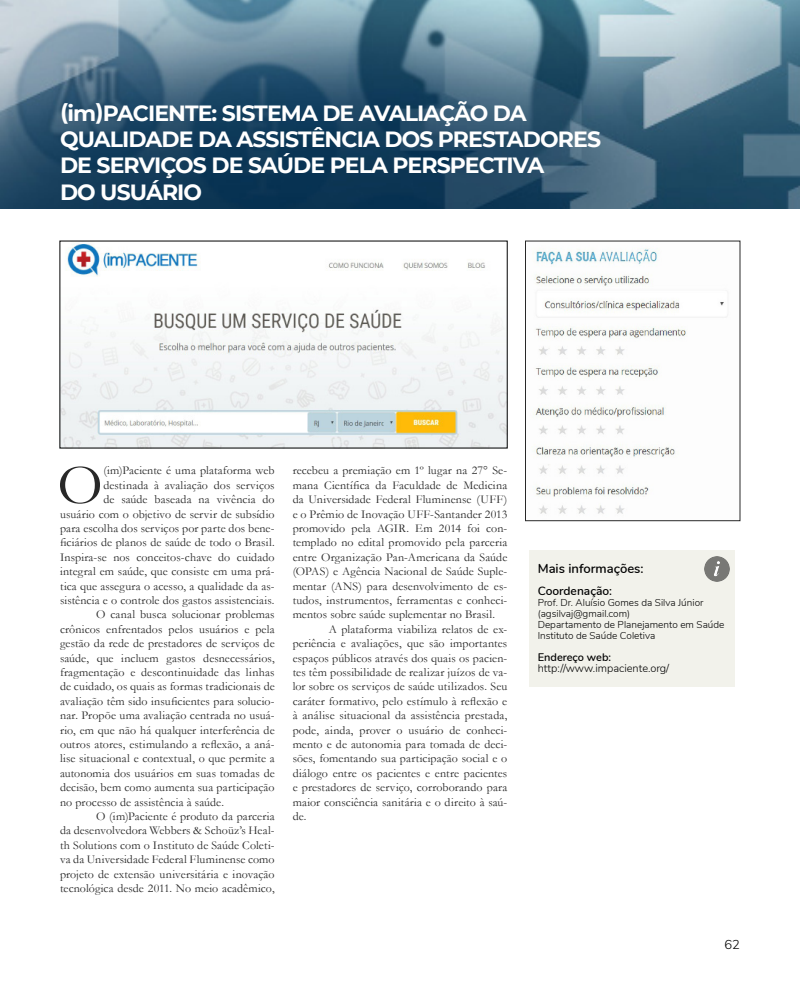
<style>
.page{position:relative;width:800px;height:991px;background:#fff}
.page>*{position:absolute;margin:0;border:0;box-sizing:border-box;transform-origin:0 0}
.t1{font:58.2px "Garamond";color:#282828}
.t2{font:700 22px/26.4px "Montserrat";letter-spacing:-.04em;color:#fff}
.t3{font:600 13px "Nunito";color:#000}
.t4{font:300 13px "Nunito";color:#000}
.t5{font:12px/14.4px "Garamond";letter-spacing:.01em;color:#282828;text-align:justify}
.t6{font:600 12px "Nunito";color:#000}
.t7{font:300 11px "Nunito";color:#000}
.t8{font:600 11px "Nunito";color:#000}
.t9{font:300 10px "Nunito";color:#000}
</style>
<div class="page">
<img style="left:0;top:0;width:800px;height:208px">
<img style="left:62px;top:244px;width:443px;height:202px">
<img style="left:533px;top:248px;width:195px;height:266px">
<div style="left:525px;top:241px;width:215px;height:280px;border:1px solid #282828"></div>
<div style="left:530px;top:551px;width:205px;height:136px;background:#f2f2eb"></div>
<img style="left:704px;top:556px;width:26px;height:26px">
<p class="t2" style="left:60px;top:99px;width:468px">(im)PACIENTE: SISTEMA DE AVALIAÇÃO DA</p>
<p class="t2" style="left:60px;top:125px;width:543px">QUALIDADE DA ASSISTÊNCIA DOS PRESTADORES<br>DE SERVIÇOS DE SAÚDE PELA PERSPECTIVA</p>
<p class="t2" style="left:60px;top:178px;width:144px">DO USUÁRIO</p>
<p class="t1" style="left:57px;top:446px;width:47px">O</p>
<p class="t5" style="left:60px;top:463px;width:216px;text-align:right">(im)Paciente é uma plataforma web destinada à avaliação dos serviços<br>de saúde baseada na vivência do<br>usuário com o objetivo de servir de subsídio para escolha dos serviços por parte dos bene&shy;ficiários de planos de saúde de todo o Brasil.<br>Inspira-se nos conceitos-chave do cuidado integral em saúde, que consiste em uma prá&shy;tica que assegura o acesso, a qualidade da as&shy;sistência e o controle dos gastos assistenciais.</p>
<p class="t5" style="left:60px;top:607px;width:216px;text-indent:36px">O canal busca solucionar problemas crônicos enfrentados pelos usuários e pela gestão da rede de prestadores de serviços de saúde, que incluem gastos desnecessários, fragmentação e descontinuidade das linhas de cuidado, os quais as formas tradicionais de avaliação têm sido insuficientes para solucio&shy;nar. Propõe uma avaliação centrada no usuá&shy;rio, em que não há qualquer interferência de outros atores, estimulando a reflexão, a aná&shy;lise situacional e contextual, o que permite a autonomia dos usuários em suas tomadas de decisão, bem como aumenta sua participação no processo de assistência à saúde.</p>
<p class="t5" style="left:60px;top:809px;width:216px;text-indent:36px">O (im)Paciente é produto da parceria da desenvolvedora Webbers &amp; Schoüz’s Heal&shy;th Solutions com o Instituto de Saúde Coleti&shy;va da Universidade Federal Fluminense como projeto de extensão universitária e inovação tecnológica desde 2011. No meio acadêmico,</p>
<p class="t5" style="left:293px;top:463px;width:216px">recebeu a premiação em 1º lugar na 27° Se&shy;mana Científica da Faculdade de Medicina da Universidade Federal Fluminense (UFF) e o Prêmio de Inovação UFF-Santander 2013 promovido pela AGIR. Em 2014 foi con&shy;templado no edital promovido pela parceria entre Organização Pan-Americana da Saúde (OPAS) e Agência Nacional de Saúde Suple&shy;mentar (ANS) para desenvolvimento de es&shy;tudos, instrumentos, ferramentas e conheci&shy;mentos sobre saúde suplementar no Brasil.</p>
<p class="t5" style="left:293px;top:621px;width:216px;text-indent:36px">A plataforma viabiliza relatos de ex&shy;periência e avaliações, que são importantes espaços públicos através dos quais os pacien&shy;tes têm possibilidade de realizar juízos de va&shy;lor sobre os serviços de saúde utilizados. Seu caráter formativo, pelo estímulo à reflexão e à análise situacional da assistência prestada, pode, ainda, prover o usuário de conheci&shy;mento e de autonomia para tomada de deci&shy;sões, fomentando sua participação social e o diálogo entre os pacientes e entre pacientes e prestadores de serviço, corroborando para maior consciência sanitária e o direito à saú&shy;de.</p>
<p class="t3" style="left:538px;top:559px;width:107px">Mais informações:</p>
<p class="t6" style="left:538px;top:582px;width:76px">Coordenação:</p>
<p class="t9" style="left:538px;top:595px;width:167px">Prof. Dr. Aluísio Gomes da Silva Júnior</p>
<p class="t9" style="left:538px;top:606px;width:94px">(agsilvaj@gmail.com)</p>
<p class="t9" style="left:538px;top:617px;width:188px">Departamento de Planejamento em Saúde</p>
<p class="t9" style="left:538px;top:628px;width:119px">Instituto de Saúde Coletiva</p>
<p class="t8" style="left:538px;top:649px;width:75px">Endereço web:</p>
<p class="t7" style="left:538px;top:660px;width:133px">http://www.impaciente.org/</p>
<p class="t4" style="left:724px;top:935px;width:17px">62</p>
</div>
